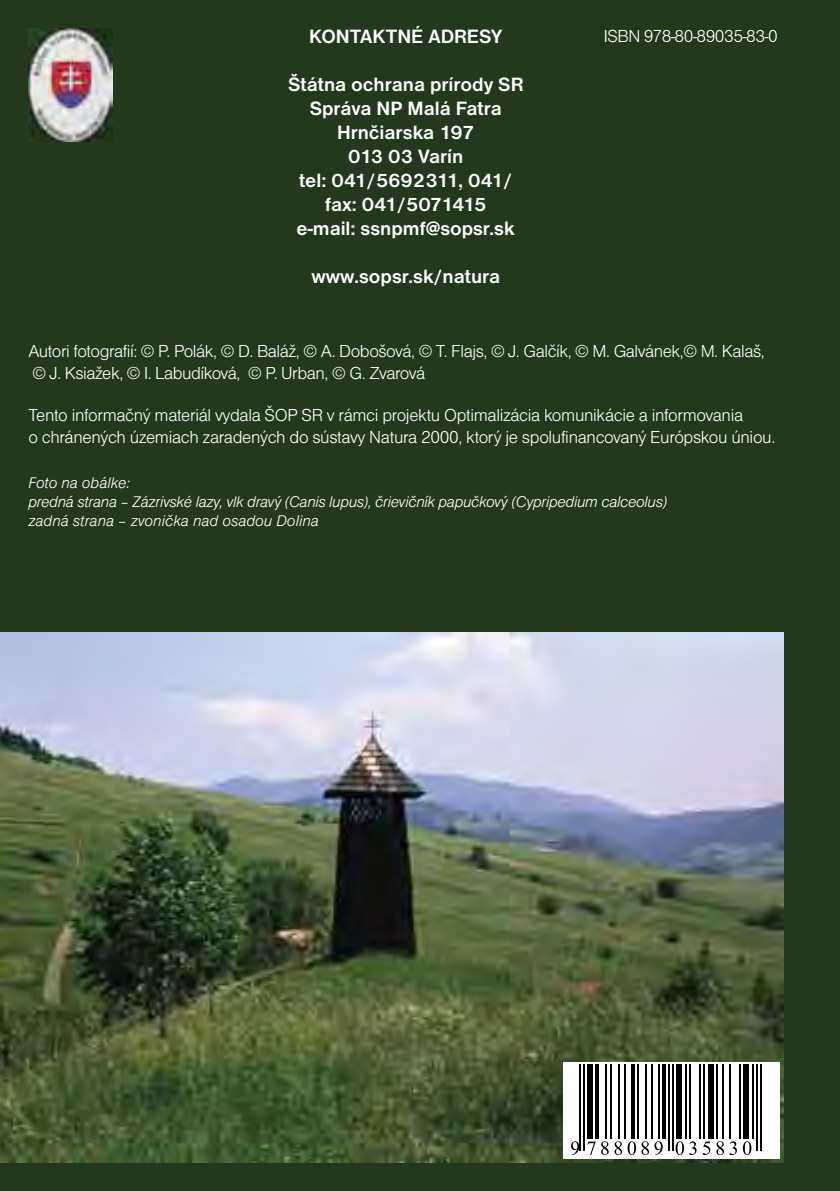
<style>
.page{position:relative;width:840px;height:1191px;background:#fff}
.page>*{position:absolute;margin:0;border:0;box-sizing:border-box;transform-origin:0 0}
.t1{font:700 20px/24px "Nimbus San DEE";color:#fff;text-align:center}
.t2{font:18px/21.6px "Nimbus San DEE Ligh";letter-spacing:-.02em;color:#fff}
.t3{font:16px/19.2px "Nimbus San DEE Ligh Ital";letter-spacing:-.02em;color:#fff}
</style>
<div class="page">
<div style="left:0;top:0;width:839px;height:1191px;background:#24381d"></div>
<img style="left:28px;top:28px;width:84px;height:114px">
<img style="left:0;top:632px;width:782px;height:530px">
<svg style="left:562px;top:1062px;width:216px;height:97px;background:#d2d2d2"></svg>
<hr style="left:579px;top:1064px;width:2px;height:86px;background:#000">
<hr style="left:583px;top:1064px;width:1px;height:86px;background:#000">
<div style="left:587px;top:1064px;width:5px;height:75px;background:#000"></div>
<svg style="left:594px;top:1064px;width:4px;height:75px"></svg>
<hr style="left:604px;top:1064px;width:2px;height:75px;background:#000">
<hr style="left:610px;top:1064px;width:1px;height:75px;background:#000">
<hr style="left:618px;top:1064px;width:1px;height:75px;background:#000">
<hr style="left:623px;top:1064px;width:2px;height:75px;background:#000">
<hr style="left:631px;top:1064px;width:3px;height:75px;background:#000">
<hr style="left:637px;top:1064px;width:1px;height:75px;background:#000">
<hr style="left:644px;top:1064px;width:2px;height:75px;background:#000">
<hr style="left:650px;top:1064px;width:2px;height:75px;background:#000">
<hr style="left:658px;top:1064px;width:1px;height:75px;background:#000">
<hr style="left:662px;top:1064px;width:3px;height:75px;background:#000">
<hr style="left:667px;top:1064px;width:2px;height:86px;background:#000">
<hr style="left:671px;top:1064px;width:2px;height:86px;background:#000">
<div style="left:675px;top:1064px;width:5px;height:75px;background:#000"></div>
<hr style="left:685px;top:1064px;width:1px;height:75px;background:#000">
<hr style="left:689px;top:1064px;width:1px;height:75px;background:#000">
<hr style="left:698px;top:1064px;width:2px;height:75px;background:#000">
<hr style="left:702px;top:1064px;width:1px;height:75px;background:#000">
<div style="left:708px;top:1064px;width:5px;height:75px;background:#000"></div>
<hr style="left:715px;top:1064px;width:2px;height:75px;background:#000">
<hr style="left:721px;top:1064px;width:2px;height:75px;background:#000">
<hr style="left:729px;top:1064px;width:1px;height:75px;background:#000">
<hr style="left:738px;top:1064px;width:2px;height:75px;background:#000">
<div style="left:742px;top:1064px;width:6px;height:75px;background:#000"></div>
<hr style="left:752px;top:1064px;width:1px;height:75px;background:#000">
<hr style="left:756px;top:1064px;width:1px;height:86px;background:#000">
<hr style="left:760px;top:1064px;width:1px;height:86px;background:#000">
<svg style="left:570px;top:1141px;width:9px;height:14px"></svg>
<svg style="left:587px;top:1141px;width:21px;height:14px"></svg>
<svg style="left:614px;top:1141px;width:7px;height:14px"></svg>
<svg style="left:627px;top:1141px;width:8px;height:14px"></svg>
<svg style="left:641px;top:1141px;width:7px;height:14px"></svg>
<svg style="left:654px;top:1141px;width:8px;height:14px"></svg>
<svg style="left:675px;top:1141px;width:21px;height:14px"></svg>
<svg style="left:702px;top:1141px;width:8px;height:14px"></svg>
<svg style="left:716px;top:1141px;width:7px;height:14px"></svg>
<svg style="left:729px;top:1141px;width:7px;height:14px"></svg>
<svg style="left:742px;top:1141px;width:9px;height:14px"></svg>
<p class="t1" style="left:309px;top:25px;width:194px">KONTAKTNÉ ADRESY</p>
<p class="t1" style="left:288px;top:73px;width:236px">Štátna ochrana prírody SR<br>Správa NP Malá Fatra<br>Hrnčiarska 197<br>013 03 Varín<br>tel: 041/5692311, 041/ fax: 041/5071415<br>e-mail: ssnpmf@sopsr.sk</p>
<p class="t1" style="left:311px;top:265px;width:190px">www.sopsr.sk/natura</p>
<p class="t2" style="left:603px;top:25px;width:175px">ISBN 978-80-89035-83-0</p>
<p class="t2" style="left:28px;top:341px;width:737px">Autori fotografií: © P. Polák, © D. Baláž, © A. Dobošová, © T. Flajs, © J. Galčík, © M. Galvánek,© M. Kalaš, © J. Ksiažek, © I. Labudíková, © P. Urban, © G. Zvarová</p>
<p class="t2" style="left:28px;top:405px;width:748px">Tento informačný materiál vydala ŠOP SR v rámci projektu Optimalizácia komunikácie a informovania<br>o chránených územiach zaradených do sústavy Natura 2000, ktorý je spolufinancovaný Európskou úniou.</p>
<p class="t3" style="left:28px;top:473px;width:640px">Foto na obálke:<br>predná strana – Zázrivské lazy, vlk dravý (Canis lupus), črievičník papučkový (Cypripedium calceolus) zadná strana – zvonička nad osadou Dolina</p>
</div>
